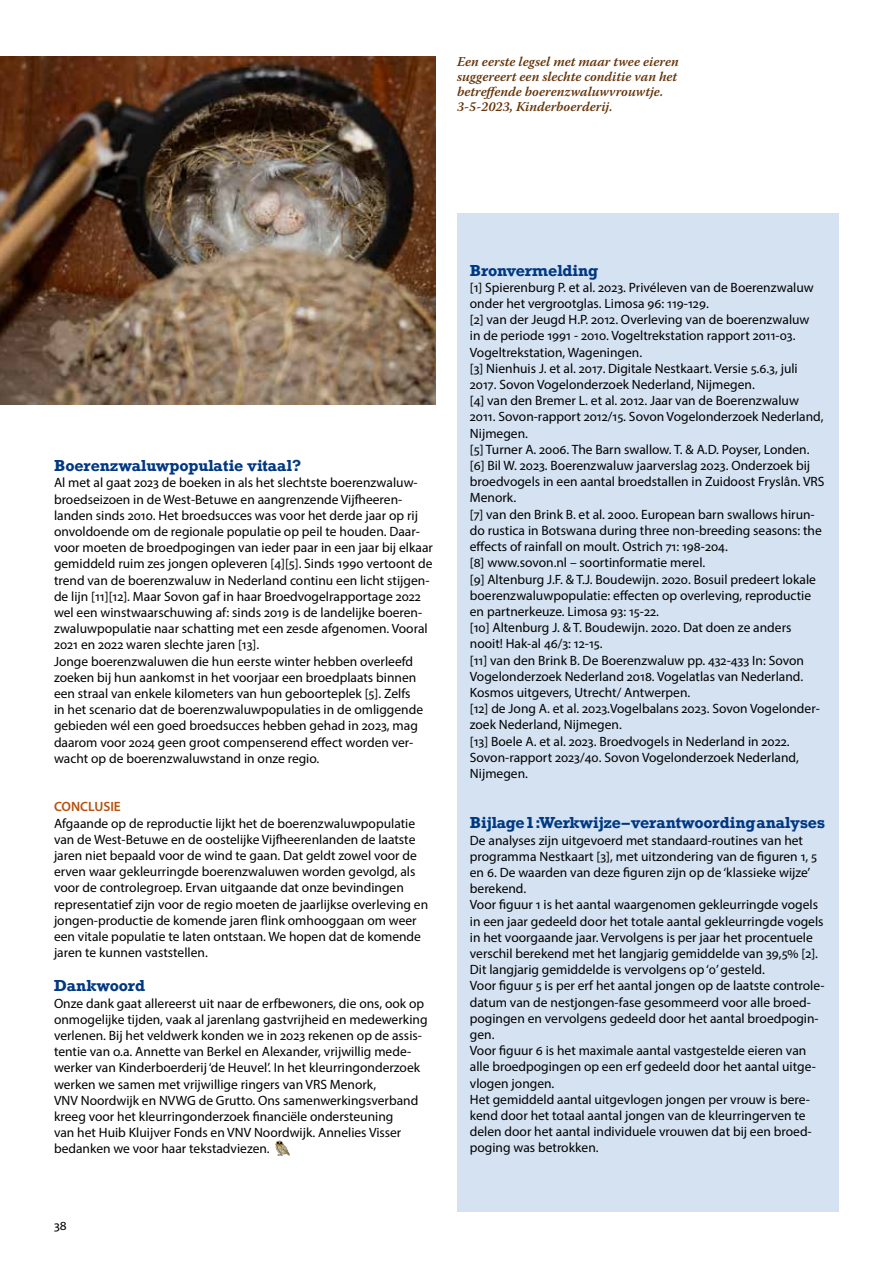
<style>
.page{position:relative;width:893px;height:1263px;background:#fff}
.page>*{position:absolute;margin:0;border:0;box-sizing:border-box;transform-origin:0 0}
.t1{font:700 15px "Rockwell";color:#003882}
.t2{font:13.5px/16.2px "Myriad Pro";color:#000}
.t3{font:italic 600 13.5px/15px "Warnock Pro";letter-spacing:.005em;color:#653409}
.t4{font:600 13.5px "Myriad Pro";color:#b5520f}
</style>
<div class="page">
<svg style="left:275px;top:1141px;width:15px;height:15px"></svg>
<div style="left:457px;top:213px;width:382px;height:998px;background:#d4e2f2"></div>
<img style="left:0;top:56px;width:436px;height:348px">
<p class="t3" style="left:457px;top:54px;width:223px">Een eerste legsel met maar twee eieren suggereert een slechte conditie van het betreffende boerenzwaluwvrouwtje.<br>3-5-2023, Kinderboerderij.</p>
<p class="t1" style="left:54px;top:456px;width:249px">Boerenzwaluwpopulatie vitaal?</p>
<p class="t2" style="left:54px;top:474px;width:381px">Al met al gaat 2023 de boeken in als het slechtste boerenzwaluw&shy;broedseizoen in de West-Betuwe en aangrenzende Vijfheeren&shy;landen sinds 2010. Het broedsucces was voor het derde jaar op rij onvoldoende om de regionale populatie op peil te houden. Daar&shy;voor moeten de broedpogingen van ieder paar in een jaar bij elkaar gemiddeld ruim zes jongen opleveren [4][5]. Sinds 1990 vertoont de trend van de boerenzwaluw in Nederland continu een licht stijgen&shy;de lijn [11][12]. Maar Sovon gaf in haar Broedvogelrapportage 2022 wel een winstwaarschuwing af: sinds 2019 is de landelijke boeren&shy;zwaluwpopulatie naar schatting met een zesde afgenomen. Vooral 2021 en 2022 waren slechte jaren [13].<br>Jonge boerenzwaluwen die hun eerste winter hebben overleefd zoeken bij hun aankomst in het voorjaar een broedplaats binnen een straal van enkele kilometers van hun geboorteplek [5]. Zelfs<br>in het scenario dat de boerenzwaluwpopulaties in de omliggende gebieden wél een goed broedsucces hebben gehad in 2023, mag daarom voor 2024 geen groot compenserend effect worden ver&shy;wacht op de boerenzwaluwstand in onze regio.</p>
<p class="t4" style="left:54px;top:799px;width:68px">CONCLUSIE</p>
<p class="t2" style="left:54px;top:815px;width:376px">Afgaande op de reproductie lijkt het de boerenzwaluwpopulatie van de West-Betuwe en de oostelijke Vijfheerenlanden de laatste jaren niet bepaald voor de wind te gaan. Dat geldt zowel voor de erven waar gekleurringde boerenzwaluwen worden gevolgd, als voor de controlegroep. Ervan uitgaande dat onze bevindingen representatief zijn voor de regio moeten de jaarlijkse overleving en jongen-productie de komende jaren flink omhooggaan om weer een vitale populatie te laten ontstaan. We hopen dat de komende jaren te kunnen vaststellen.</p>
<p class="t1" style="left:54px;top:976px;width:93px">Dankwoord</p>
<p class="t2" style="left:54px;top:995px;width:375px">Onze dank gaat allereerst uit naar de erfbewoners, die ons, ook op onmogelijke tijden, vaak al jarenlang gastvrijheid en medewerking verlenen. Bij het veldwerk konden we in 2023 rekenen op de assis&shy;tentie van o.a. Annette van Berkel en Alexander, vrijwillig mede&shy;werker van Kinderboerderij ‘de Heuvel’. In het kleurringonderzoek werken we samen met vrijwillige ringers van VRS Menork,<br>VNV Noordwijk en NVWG de Grutto. Ons samenwerkingsverband kreeg voor het kleurringonderzoek financiële ondersteuning<br>van het Huib Kluijver Fonds en VNV Noordwijk. Annelies Visser bedanken we voor haar tekstadviezen.</p>
<p class="t2" style="left:54px;top:1217px;width:14px">38</p>
<p class="t1" style="left:470px;top:260px;width:130px">Bronvermelding</p>
<p class="t2" style="left:470px;top:279px;width:356px">[1] Spierenburg P. et al. 2023. Privéleven van de Boerenzwaluw onder het vergrootglas. Limosa 96: 119-129.<br>[2] van der Jeugd H.P. 2012. Overleving van de boerenzwaluw<br>in de periode 1991 - 2010. Vogeltrekstation rapport 2011-03.<br>Vogeltrekstation, Wageningen.<br>[3] Nienhuis J. et al. 2017. Digitale Nestkaart. Versie 5.6.3, juli 2017. Sovon Vogelonderzoek Nederland, Nijmegen.<br>[4] van den Bremer L. et al. 2012. Jaar van de Boerenzwaluw 2011. Sovon-rapport 2012/15. Sovon Vogelonderzoek Nederland, Nijmegen.<br>[5] Turner A. 2006. The Barn swallow. T. &amp; A.D. Poyser, Londen. [6] Bil W. 2023. Boerenzwaluw jaarverslag 2023. Onderzoek bij broedvogels in een aantal broedstallen in Zuidoost Fryslân. VRS Menork.<br>[7] van den Brink B. et al. 2000. European barn swallows hirun&shy;do rustica in Botswana during three non-breeding seasons: the effects of rainfall on moult. Ostrich 71: 198-204.<br>[8] www.sovon.nl – soortinformatie merel.<br>[9] Altenburg J.F. &amp; T.J. Boudewijn. 2020. Bosuil predeert lokale boerenzwaluwpopulatie: effecten op overleving, reproductie en partnerkeuze. Limosa 93: 15-22.<br>[10] Altenburg J. &amp; T. Boudewijn. 2020. Dat doen ze anders nooit! Hak-al 46/3: 12-15.<br>[11] van den Brink B. De Boerenzwaluw pp. 432-433 In: Sovon Vogelonderzoek Nederland 2018. Vogelatlas van Nederland.<br>Kosmos uitgevers, Utrecht/ Antwerpen.<br>[12] de Jong A. et al. 2023.Vogelbalans 2023. Sovon Vogelonder&shy;zoek Nederland, Nijmegen.<br>[13] Boele A. et al. 2023. Broedvogels in Nederland in 2022.<br>Sovon-rapport 2023/40. Sovon Vogelonderzoek Nederland, Nijmegen.</p>
<p class="t1" style="left:470px;top:813px;width:357px">Bijlage 1: Werkwijze – verantwoording analyses</p>
<p class="t2" style="left:470px;top:832px;width:356px">De analyses zijn uitgevoerd met standaard-routines van het programma Nestkaart [3], met uitzondering van de figuren 1, 5 en 6. De waarden van deze figuren zijn op de ‘klassieke wijze’ berekend.<br>Voor figuur 1 is het aantal waargenomen gekleurringde vogels in een jaar gedeeld door het totale aantal gekleurringde vogels in het voorgaande jaar. Vervolgens is per jaar het procentuele verschil berekend met het langjarig gemiddelde van 39,5% [2].<br>Dit langjarig gemiddelde is vervolgens op ‘0’ gesteld.<br>Voor figuur 5 is per erf het aantal jongen op de laatste controle&shy;datum van de nestjongen-fase gesommeerd voor alle broed&shy;pogingen en vervolgens gedeeld door het aantal broedpogin&shy;gen.<br>Voor figuur 6 is het maximale aantal vastgestelde eieren van alle broedpogingen op een erf gedeeld door het aantal uitge&shy;vlogen jongen.<br>Het gemiddeld aantal uitgevlogen jongen per vrouw is bere&shy;kend door het totaal aantal jongen van de kleurringerven te delen door het aantal individuele vrouwen dat bij een broed&shy;poging was betrokken.</p>
</div>
